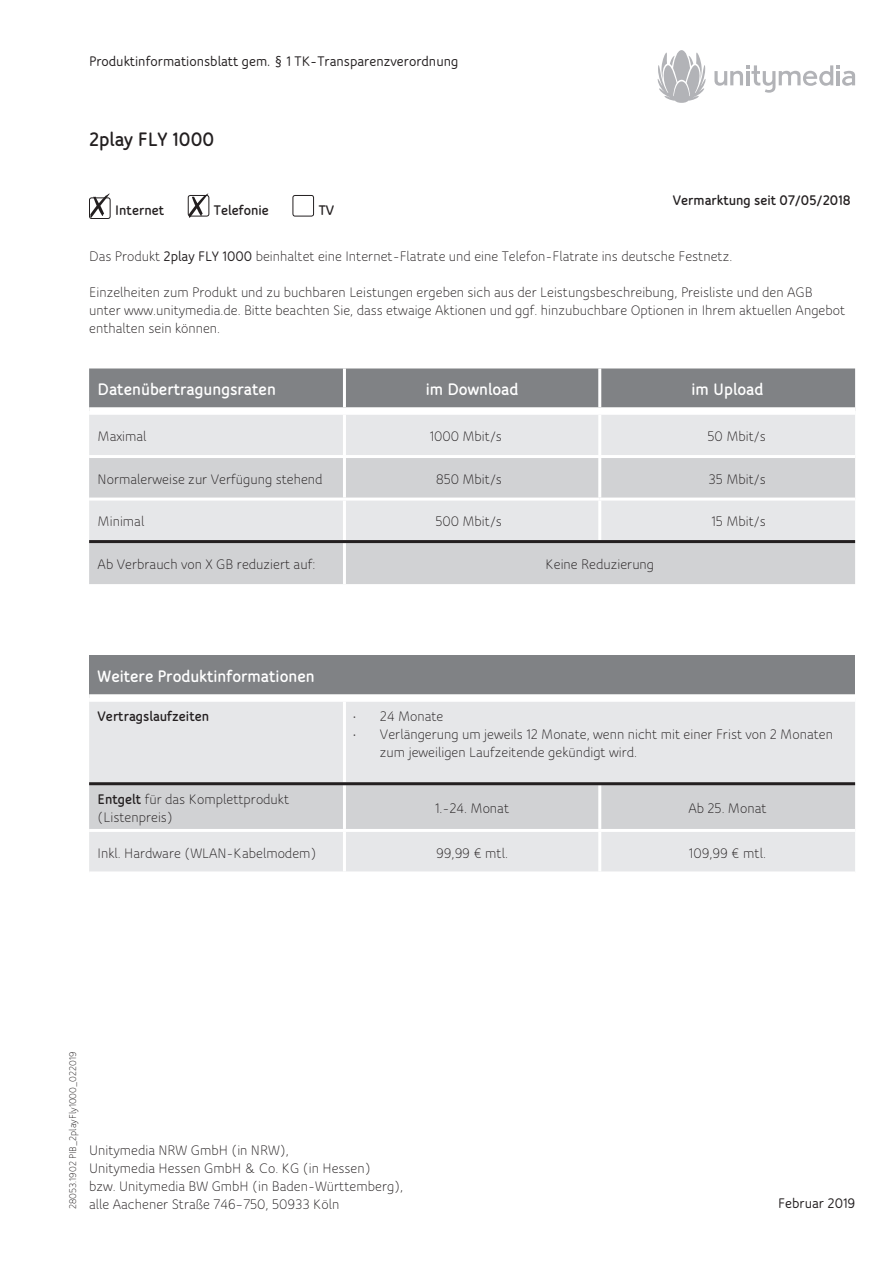
<style>
.page{position:relative;width:893px;height:1263px;background:#fff}
.page>*{position:absolute;margin:0;border:0;box-sizing:border-box;transform-origin:0 0}
.t1{font:800 21px "Bloom Speak OT";color:#231f20}
.t2{font:800 18px "Bloom Speak OT";color:#fff}
.t3{font:15px/18px "Bloom Speak OT";color:#231f20}
.t4{font:700 15px "Bloom Speak OT";color:#231f20}
.t5{font:800 15px "Bloom Speak OT";color:#231f20}
.t6{font:10.5px "Bloom Speak OT";color:#231f20}
.s1{font-weight:700}
.s2{font-weight:800}
</style>
<div class="page">
<svg style="left:657px;top:50px;width:49px;height:53px"></svg>
<svg style="left:714px;top:65px;width:141px;height:28px"></svg>
<div style="left:89px;top:198px;width:21px;height:21px;border:1px solid #231f20;border-radius:2px"></div>
<div style="left:188px;top:195px;width:21px;height:21px;border:1px solid #231f20;border-radius:2px"></div>
<div style="left:292px;top:195px;width:22px;height:21px;border:1px solid #231f20;border-radius:2px"></div>
<div style="left:89px;top:369px;width:766px;height:38px;background:#808285"></div>
<div style="left:89px;top:415px;width:766px;height:40px;background:#e6e7e9"></div>
<svg style="left:89px;top:458px;width:766px;height:126px;background:#d7d8da"></svg>
<hr style="left:343px;top:369px;width:3px;height:38px;background:#fff">
<hr style="left:598px;top:369px;width:3px;height:38px;background:#fff">
<hr style="left:343px;top:415px;width:3px;height:40px;background:#fff">
<hr style="left:598px;top:415px;width:3px;height:40px;background:#fff">
<hr style="left:343px;top:458px;width:3px;height:40px;background:#fff">
<hr style="left:598px;top:458px;width:3px;height:40px;background:#fff">
<hr style="left:89px;top:498px;width:510px;height:3px;background:#fff">
<hr style="left:343px;top:501px;width:3px;height:39px;background:#fff">
<hr style="left:599px;top:498px;width:256px;height:3px;background:#fff">
<hr style="left:598px;top:501px;width:3px;height:39px;background:#fff">
<hr style="left:343px;top:543px;width:3px;height:41px;background:#fff">
<hr style="left:89px;top:540px;width:766px;height:3px;background:#231f20">
<div style="left:89px;top:656px;width:766px;height:42px;background:#808285"></div>
<div style="left:89px;top:702px;width:766px;height:169px;background:#e6e7e9"></div>
<div style="left:89px;top:785px;width:766px;height:44px;background:#d1d2d4"></div>
<hr style="left:343px;top:702px;width:3px;height:80px;background:#fff">
<hr style="left:343px;top:785px;width:3px;height:44px;background:#fff">
<hr style="left:598px;top:785px;width:3px;height:44px;background:#fff">
<hr style="left:343px;top:832px;width:3px;height:39px;background:#fff">
<hr style="left:598px;top:832px;width:3px;height:39px;background:#fff">
<hr style="left:89px;top:782px;width:766px;height:3px;background:#231f20">
<div style="left:89px;top:694px;width:766px;height:8px;background:#fff"></div>
<hr style="left:89px;top:829px;width:766px;height:3px;background:#fff">
<svg style="left:90px;top:193px;width:20px;height:25px"></svg>
<svg style="left:189px;top:193px;width:19px;height:25px"></svg>
<p class="t4" style="left:89px;top:55px;width:371px">Produktinformationsblatt gem. § 1 TK-Transparenzverordnung</p>
<h1 class="t1" style="left:89px;top:132px;width:127px">2play FLY 1000</h1>
<p class="t5" style="left:115px;top:205px;width:50px">Internet</p>
<p class="t5" style="left:214px;top:205px;width:56px">Telefonie</p>
<p class="t5" style="left:318px;top:205px;width:17px">TV</p>
<p class="t5" style="left:672px;top:195px;width:179px">Vermarktung seit 07/05/2018</p>
<p class="t3" style="left:89px;top:248px;width:644px">Das Produkt <span class="s1">2play FLY 1000</span> beinhaltet eine Internet-Flatrate und eine Telefon-Flatrate ins deutsche Festnetz.</p>
<p class="t3" style="left:89px;top:284px;width:757px">Einzelheiten zum Produkt und zu buchbaren Leistungen ergeben sich aus der Leistungsbeschreibung, Preisliste und den AGB unter www.unitymedia.de. Bitte beachten Sie, dass etwaige Aktionen und ggf. hinzubuchbare Optionen in Ihrem aktuellen Angebot enthalten sein können.</p>
<p class="t2" style="left:98px;top:382px;width:180px">Datenübertragungsraten</p>
<p class="t2" style="left:426px;top:382px;width:94px">im Download</p>
<p class="t2" style="left:691px;top:382px;width:73px">im Upload</p>
<p class="t3" style="left:98px;top:428px;width:50px">Maximal</p>
<p class="t3" style="left:429px;top:428px;width:74px">1000 Mbit/s</p>
<p class="t3" style="left:707px;top:428px;width:60px">50 Mbit/s</p>
<p class="t3" style="left:98px;top:471px;width:226px">Normalerweise zur Verfügung stehend</p>
<p class="t3" style="left:436px;top:471px;width:67px">850 Mbit/s</p>
<p class="t3" style="left:708px;top:471px;width:59px">35 Mbit/s</p>
<p class="t3" style="left:98px;top:514px;width:48px">Minimal</p>
<p class="t3" style="left:435px;top:514px;width:68px">500 Mbit/s</p>
<p class="t3" style="left:711px;top:514px;width:56px">15 Mbit/s</p>
<p class="t3" style="left:98px;top:556px;width:219px">Ab Verbrauch von X GB reduziert auf:</p>
<p class="t3" style="left:545px;top:556px;width:110px">Keine Reduzierung</p>
<p class="t2" style="left:98px;top:669px;width:219px">Weitere Produktinformationen</p>
<p class="t5" style="left:98px;top:711px;width:113px">Vertragslaufzeiten</p>
<p class="t3" style="left:353px;top:709px;width:92px">• 24 Monate</p>
<p class="t3" style="left:380px;top:727px;width:454px;text-indent:-27px">• Verlängerung um jeweils 12 Monate, wenn nicht mit einer Frist von 2 Monaten zum jeweiligen Laufzeitende gekündigt wird.</p>
<p class="t3" style="left:98px;top:791px;width:193px"><span class="s2">Entgelt</span> für das Komplettprodukt (Listenpreis)</p>
<p class="t3" style="left:435px;top:800px;width:75px">1.-24. Monat</p>
<p class="t3" style="left:688px;top:800px;width:80px">Ab 25. Monat</p>
<p class="t3" style="left:98px;top:845px;width:220px">Inkl. Hardware (WLAN-Kabelmodem)</p>
<p class="t3" style="left:436px;top:845px;width:73px">99,99 € mtl.</p>
<p class="t3" style="left:689px;top:845px;width:78px">109,99 € mtl.</p>
<p class="t6" style="left:69px;top:1209px;width:159px;rotate:-90deg">28053.1902 PIB_2playFly1000_022019</p>
<p class="t3" style="left:89px;top:1142px;width:316px">Unitymedia NRW GmbH (in NRW),<br>Unitymedia Hessen GmbH &amp; Co. KG (in Hessen)<br>bzw. Unitymedia BW GmbH (in Baden-Württemberg),</p>
<p class="t3" style="left:89px;top:1196px;width:252px">alle Aachener Straße 746–750, 50933 Köln</p>
<p class="t4" style="left:778px;top:1197px;width:79px">Februar 2019</p>
</div>
